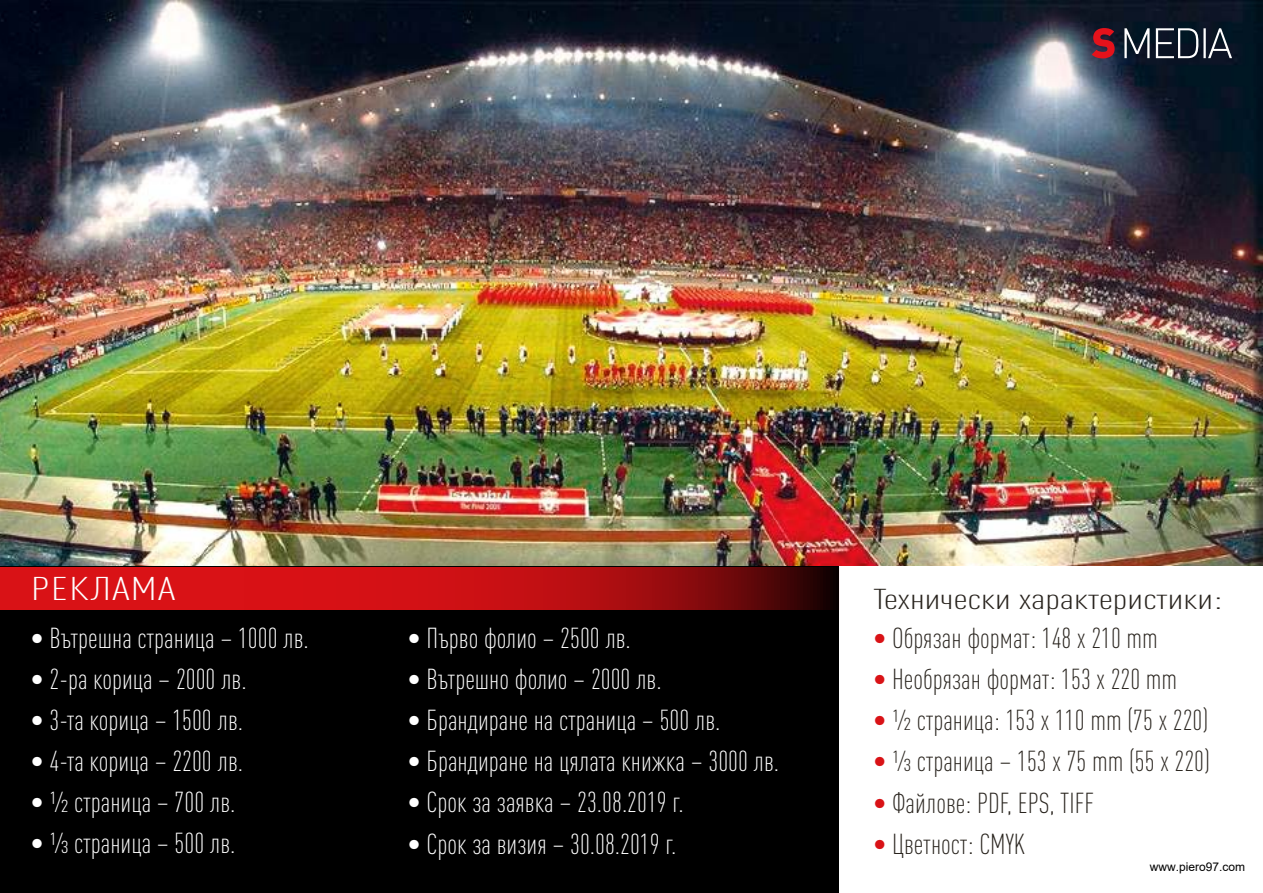
<style>
.page{position:relative;width:1263px;height:893px;background:#fff}
.page>*{position:absolute;margin:0;border:0;box-sizing:border-box;transform-origin:0 0}
.t1{font:300 condensed 32.4px "DIN Pro";letter-spacing:.02em;color:#fff;scale:1.52 1}
.t2{font:300 condensed 28.5px "DIN Pro";color:#fff}
.t3{font:300 condensed 28.5px "DIN Pro";color:#28231d}
.t4{font:300 condensed 28.35px "DIN Pro";letter-spacing:-.01em;color:#28231d;scale:1.52 1}
.t5{font:12px "Arial";color:#010101}
.s1{color:#d91216}
</style>
<div class="page">
<img style="left:0;top:0;width:1263px;height:567px">
<div style="left:0;top:567px;width:839px;height:326px;background:#000"></div>
<svg style="left:1124px;top:28px;width:108px;height:30px;background:#444e5a"></svg>
<svg style="left:1092px;top:28px;width:22px;height:30px"></svg>
<svg style="left:0;top:567px;width:836px;height:42px;background:#b60e12"></svg>
<p class="t1" style="left:31px;top:566px;width:96px">РЕКЛАМА</p>
<p class="t2" style="left:30px;top:618px;width:280px">• Вътрешна страница – 1000 лв.</p>
<p class="t2" style="left:30px;top:659px;width:218px">• 2-ра корица – 2000 лв.</p>
<p class="t2" style="left:30px;top:700px;width:214px">• 3-та корица – 1500 лв.</p>
<p class="t2" style="left:30px;top:741px;width:214px">• 4-та корица – 2200 лв.</p>
<p class="t2" style="left:30px;top:782px;width:206px">• ½ страница – 700 лв.</p>
<p class="t2" style="left:30px;top:823px;width:206px">• ⅓ страница – 500 лв.</p>
<p class="t2" style="left:407px;top:618px;width:225px">• Първо фолио – 2500 лв.</p>
<p class="t2" style="left:407px;top:659px;width:256px">• Вътрешно фолио – 2000 лв.</p>
<p class="t2" style="left:407px;top:700px;width:314px">• Брандиране на страница – 500 лв.</p>
<p class="t2" style="left:407px;top:741px;width:373px">• Брандиране на цялата книжка – 3000 лв.</p>
<p class="t2" style="left:407px;top:782px;width:278px">• Срок за заявка – 23.08.2019 г.</p>
<p class="t2" style="left:407px;top:823px;width:271px">• Срок за визия – 30.08.2019 г.</p>
<p class="t4" style="left:873px;top:579px;width:231px">Технически характеристики:</p>
<p class="t3" style="left:873px;top:618px;width:286px"><span class="s1">•</span> Обрязан формат: 148 x 210 mm</p>
<p class="t3" style="left:873px;top:659px;width:306px"><span class="s1">•</span> Необрязан формат: 153 x 220 mm</p>
<p class="t3" style="left:873px;top:700px;width:337px"><span class="s1">•</span> ½ страница: 153 x 110 mm (75 x 220)</p>
<p class="t3" style="left:873px;top:741px;width:338px"><span class="s1">•</span> ⅓ страница – 153 x 75 mm (55 x 220)</p>
<p class="t3" style="left:873px;top:782px;width:223px"><span class="s1">•</span> Файлове: PDF, EPS, TIFF</p>
<p class="t3" style="left:873px;top:824px;width:153px"><span class="s1">•</span> Цветност: CMYK</p>
<p class="t5" style="left:1150px;top:858px;width:97px">www.piero97.com</p>
</div>
